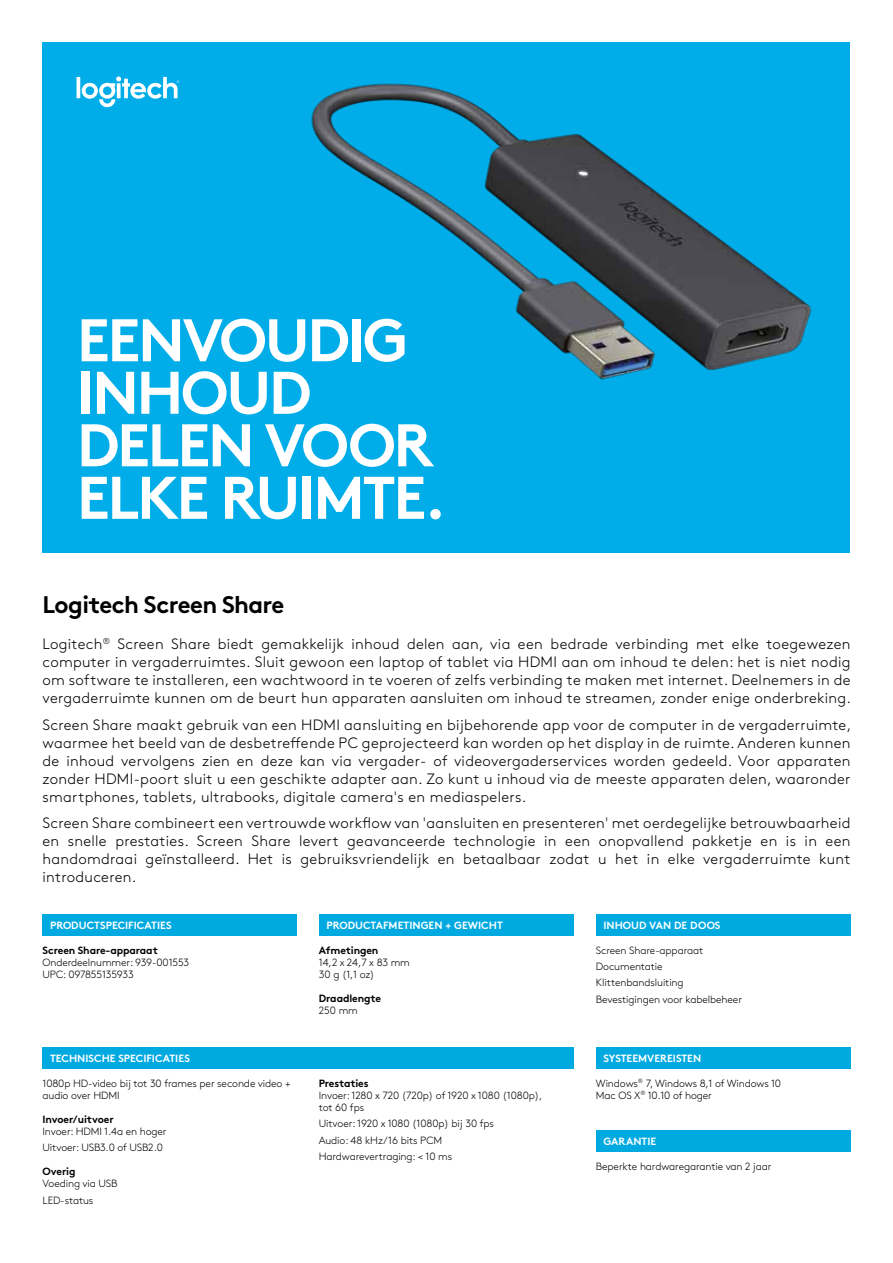
<style>
.page{position:relative;width:893px;height:1263px;background:#fff}
.page>*{position:absolute;margin:0;border:0;box-sizing:border-box;transform-origin:0 0}
.t1{font:700 60px/52.5px "Brown Pro";letter-spacing:-.04em;color:#fff}
.t2{font:700 24px "Brown Pro";letter-spacing:-.025em;color:#000}
.t3{font:300 15px/18px "Brown Pro";letter-spacing:.02em;color:#000;text-align:justify}
.t4{font:300 10.5px/16.2px "Brown Pro";letter-spacing:-.01em;color:#000}
.t5{font:700 10.5px "Brown Pro";color:#fff}
.t6{font:700 10.5px "Brown Pro";letter-spacing:-.01em;color:#000}
</style>
<div class="page">
<div style="left:43px;top:43px;width:807px;height:510px;background:#00ade9"></div>
<img style="left:311px;top:83px;width:501px;height:297px">
<svg style="left:77px;top:77px;width:102px;height:30px"></svg>
<div style="left:43px;top:914px;width:254px;height:21px;background:#00a9e0"></div>
<div style="left:319px;top:914px;width:255px;height:21px;background:#00a9e0"></div>
<div style="left:596px;top:1131px;width:255px;height:21px;background:#00a9e0"></div>
<div style="left:596px;top:914px;width:255px;height:21px;background:#00a9e0"></div>
<div style="left:43px;top:1047px;width:531px;height:21px;background:#00a9e0"></div>
<div style="left:596px;top:1047px;width:255px;height:21px;background:#00a9e0"></div>
<h1 class="t1" style="left:77px;top:308px;width:371px">EENVOUDIG<br>INHOUD<br>DELEN VOOR<br>ELKE RUIMTE.</h1>
<h2 class="t2" style="left:43px;top:585px;width:243px">Logitech Screen Share</h2>
<p class="t3" style="left:43px;top:634px;width:810px">Logitech<sup>®</sup> Screen Share biedt gemakkelijk inhoud delen aan, via een bedrade verbinding met elke toegewezen computer in vergaderruimtes. Sluit gewoon een laptop of tablet via HDMI aan om inhoud te delen: het is niet nodig om software te installeren, een wachtwoord in te voeren of zelfs verbinding te maken met internet. Deelnemers in de vergaderruimte kunnen om de beurt hun apparaten aansluiten om inhoud te streamen, zonder enige onderbreking.</p>
<p class="t3" style="left:43px;top:714px;width:810px">Screen Share maakt gebruik van een HDMI aansluiting en bijbehorende app voor de computer in de vergaderruimte, waarmee het beeld van de desbetreffende PC geprojecteerd kan worden op het display in de ruimte. Anderen kunnen de inhoud vervolgens zien en deze kan via vergader- of videovergaderservices worden gedeeld. Voor apparaten zonder HDMI-poort sluit u een geschikte adapter aan. Zo kunt u inhoud via de meeste apparaten delen, waaronder smartphones, tablets, ultrabooks, digitale camera's en mediaspelers.</p>
<p class="t3" style="left:43px;top:813px;width:809px">Screen Share combineert een vertrouwde workflow van 'aansluiten en presenteren' met oerdegelijke betrouwbaarheid en snelle prestaties. Screen Share levert geavanceerde technologie in een onopvallend pakketje en is in een handomdraai geïnstalleerd. Het is gebruiksvriendelijk en betaalbaar zodat u het in elke vergaderruimte kunt introduceren.</p>
<p class="t5" style="left:50px;top:917px;width:123px">PRODUCTSPECIFICATIES</p>
<p class="t5" style="left:326px;top:917px;width:178px">PRODUCTAFMETINGEN + GEWICHT</p>
<p class="t6" style="left:43px;top:942px;width:117px">Screen Share-apparaat</p>
<p class="t4" style="left:43px;top:955px;width:148px;line-height:12px">Onderdeelnummer: 939-001553<br>UPC: 097855135933</p>
<p class="t5" style="left:50px;top:1050px;width:141px">TECHNISCHE SPECIFICATIES</p>
<p class="t4" style="left:43px;top:1077px;width:250px;line-height:12px">1080p HD-video bij tot 30 frames per seconde video + audio over HDMI</p>
<p class="t6" style="left:43px;top:1111px;width:73px">Invoer/uitvoer</p>
<p class="t4" style="left:43px;top:1122px;width:126px">Invoer: HDMI 1.4a en hoger<br>Uitvoer: USB3.0 of USB2.0</p>
<p class="t6" style="left:43px;top:1163px;width:34px">Overig</p>
<p class="t4" style="left:43px;top:1175px;width:77px">Voeding via USB<br>LED-status</p>
<p class="t6" style="left:319px;top:942px;width:61px">Afmetingen</p>
<p class="t4" style="left:319px;top:955px;width:93px;line-height:12px">14,2 x 24,7 x 83 mm<br>30 g (1,1 oz)</p>
<p class="t6" style="left:319px;top:990px;width:64px">Draadlengte</p>
<p class="t4" style="left:319px;top:1001px;width:40px">250 mm</p>
<p class="t6" style="left:319px;top:1075px;width:51px">Prestaties</p>
<p class="t4" style="left:319px;top:1089px;width:225px;line-height:12px">Invoer: 1280 x 720 (720p) of 1920 x 1080 (1080p), tot 60 fps</p>
<p class="t4" style="left:319px;top:1115px;width:177px">Uitvoer: 1920 x 1080 (1080p) bij 30 fps<br>Audio: 48 kHz/16 bits PCM<br>Hardwarevertraging: &lt; 10 ms</p>
<p class="t5" style="left:603px;top:917px;width:119px">INHOUD VAN DE DOOS</p>
<p class="t4" style="left:596px;top:941px;width:148px">Screen Share-apparaat<br>Documentatie<br>Klittenbandsluiting<br>Bevestigingen voor kabelbeheer</p>
<p class="t5" style="left:603px;top:1050px;width:99px">SYSTEEMVEREISTEN</p>
<p class="t4" style="left:596px;top:1076px;width:187px;line-height:12px">Windows<sup>®</sup> 7, Windows 8,1 of Windows 10<br>Mac OS X<sup>®</sup> 10.10 of hoger</p>
<p class="t5" style="left:603px;top:1133px;width:54px">GARANTIE</p>
<p class="t4" style="left:596px;top:1158px;width:177px">Beperkte hardwaregarantie van 2 jaar</p>
</div>
